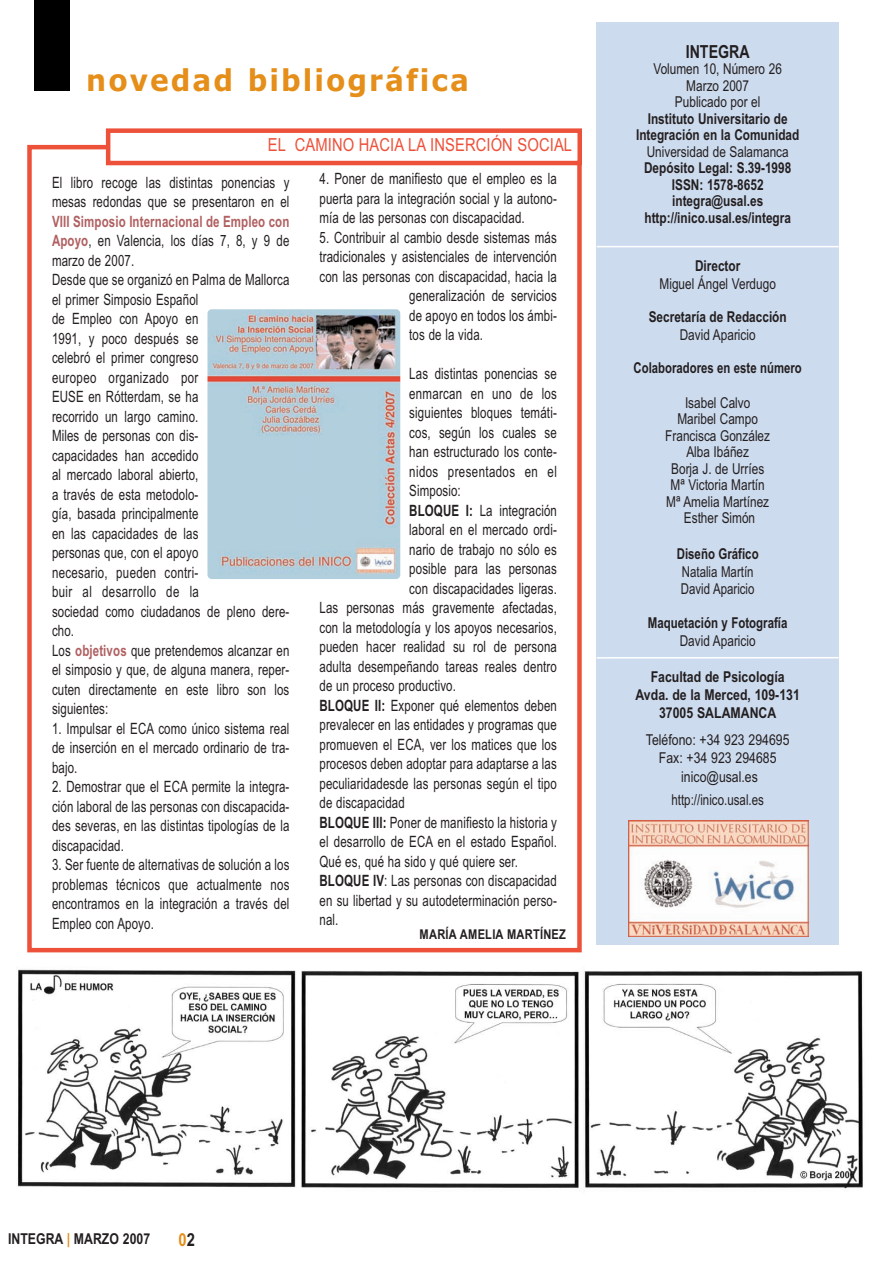
<style>
.page{position:relative;width:893px;height:1263px;background:#fff}
.page>*{position:absolute;margin:0;border:0;box-sizing:border-box;transform-origin:0 0}
.t1{font:700 30px "Verdana";letter-spacing:.07em;color:#e58e19;scale:.94 1}
.t2{font:18px "Arial Narrow";letter-spacing:.005em;color:#ed513a}
.t3{font:700 18px "Arial Narrow";color:#231f20;scale:.96 1}
.t4{font:700 18px "Arial Narrow";color:#e58e19}
.t5{font:15.6px/19.5px "Arial Narrow";letter-spacing:.01em;color:#231f20;text-align:justify;scale:.9 1}
.t6{font:15px/16.5px "Arial Narrow";color:#231f20;text-align:center;scale:.96 1}
.t7{font:700 15px/16.5px "Arial Narrow";color:#231f20;text-align:center;scale:.96 1}
.t8{font:700 15px/18px "Arial Narrow";color:#231f20;text-align:center}
.t9{font:15px/18px "Arial Narrow";color:#231f20;text-align:center}
.t10{font:700 15px "Arial Narrow";color:#231f20;scale:.93 1}
.t11{font:15px/16.5px "Arial Narrow";color:#231f20;scale:.93 1}
.t12{font:700 15px "Arial Narrow";color:#231f20;scale:.92 1}
.t13{font:700 13.5px "Arial Narrow";letter-spacing:.02em;color:#231f20}
.s1{font-weight:700;color:#b06061}
.s2{font-weight:700}
.s3{color:#e58e19}
.s4{color:#231f20}
</style>
<div class="page">
<div style="left:597px;top:22px;width:242px;height:923px;background:#cddbee"></div>
<div style="left:27px;top:145px;width:555px;height:807px;border:4px solid #ed513a"></div>
<img style="left:628px;top:820px;width:180px;height:116px">
<img style="left:17px;top:969px;width:846px;height:220px">
<hr style="left:892px;top:0;width:1px;height:1263px;background:#b9debe">
<img style="left:207px;top:309px;width:193px;height:270px;border-radius:4px">
<div style="left:34px;top:0;width:36px;height:91px;background:#000"></div>
<div style="left:108px;top:131px;width:472px;height:32px;background:#fff"></div>
<div style="left:106px;top:128px;width:476px;height:37px;border:4px solid #ed513a"></div>
<hr style="left:597px;top:246px;width:242px;height:1px;background:#fff">
<hr style="left:597px;top:657px;width:242px;height:2px;background:#fff">
<h1 class="t1" style="left:86px;top:68px;width:409px">novedad bibliográfica</h1>
<p class="t2" style="left:268px;top:139px;width:306px">EL CAMINO HACIA LA INSERCIÓN SOCIAL</p>
<p class="t5" style="left:52px;top:174px;width:265px">El libro recoge las distintas ponencias y mesas redondas que se presentaron en el</p>
<p class="t5" style="left:52px;top:213px;width:265px;text-align:left"><span class="s1">VIII Simposio Internacional de Empleo con<br>Apoyo</span>, en Valencia, los días 7, 8, y 9 de marzo de 2007.<br>Desde que se organizó en Palma de Mallorca el primer Simposio Español<br>de Empleo con Apoyo en<br>1991, y poco después se<br>celebró el primer congreso<br>europeo organizado por<br>EUSE en Rótterdam, se ha<br>recorrido un largo camino.<br>Miles de personas con dis-<br>capacidades han accedido<br>al mercado laboral abierto,<br>a través de esta metodolo-<br>gía, basada principalmente<br>en las capacidades de las<br>personas que, con el apoyo<br>necesario, pueden contri-<br>buir al desarrollo de la<br>sociedad como ciudadanos de pleno dere&shy;cho.<br>Los <span class="s1">objetivos</span> que pretendemos alcanzar en el simposio y que, de alguna manera, reper&shy;cuten directamente en este libro son los siguientes:</p>
<p class="t5" style="left:52px;top:720px;width:265px">1. Impulsar el ECA como único sistema real de inserción en el mercado ordinario de tra&shy;bajo.</p>
<p class="t5" style="left:52px;top:779px;width:265px">2. Demostrar que el ECA permite la integra&shy;ción laboral de las personas con discapacida&shy;des severas, en las distintas tipologías de la discapacidad.</p>
<p class="t5" style="left:52px;top:857px;width:265px">3. Ser fuente de alternativas de solución a los problemas técnicos que actualmente nos encontramos en la integración a través del Empleo con Apoyo.</p>
<p class="t5" style="left:319px;top:170px;width:265px">4. Poner de manifiesto que el empleo es la puerta para la integración social y la autono&shy;mía de las personas con discapacidad.</p>
<p class="t5" style="left:319px;top:229px;width:265px">5. Contribuir al cambio desde sistemas más</p>
<p class="t5" style="left:319px;top:248px;width:265px">tradicionales y asistenciales de intervención</p>
<p class="t5" style="left:319px;top:268px;width:265px">con las personas con discapacidad, hacia la</p>
<p class="t5" style="left:409px;top:287px;width:166px">generalización de servicios</p>
<p class="t5" style="left:409px;top:307px;width:166px">de apoyo en todos los ámbi-</p>
<p class="t5" style="left:409px;top:326px;width:83px">tos de la vida.</p>
<p class="t5" style="left:409px;top:365px;width:166px">Las distintas ponencias se</p>
<p class="t5" style="left:409px;top:385px;width:166px">enmarcan en uno de los</p>
<p class="t5" style="left:409px;top:404px;width:166px">siguientes bloques temáti-</p>
<p class="t5" style="left:409px;top:424px;width:166px">cos, según los cuales se</p>
<p class="t5" style="left:409px;top:443px;width:166px">han estructurado los conte-</p>
<p class="t5" style="left:409px;top:463px;width:166px">nidos presentados en el</p>
<p class="t5" style="left:409px;top:482px;width:59px">Simposio:</p>
<p class="t5" style="left:409px;top:502px;width:166px"><span class="s2">BLOQUE I:</span> La integración</p>
<p class="t5" style="left:409px;top:521px;width:166px">laboral en el mercado ordi-</p>
<p class="t5" style="left:409px;top:541px;width:166px">nario de trabajo no sólo es</p>
<p class="t5" style="left:409px;top:560px;width:166px">posible para las personas</p>
<p class="t5" style="left:409px;top:580px;width:166px">con discapacidades ligeras.</p>
<p class="t5" style="left:319px;top:599px;width:265px">Las personas más gravemente afectadas,</p>
<p class="t5" style="left:319px;top:619px;width:265px">con la metodología y los apoyos necesarios,</p>
<p class="t5" style="left:319px;top:638px;width:265px">pueden hacer realidad su rol de persona</p>
<p class="t5" style="left:319px;top:658px;width:265px">adulta desempeñando tareas reales dentro</p>
<p class="t5" style="left:319px;top:677px;width:153px">de un proceso productivo.</p>
<p class="t5" style="left:319px;top:697px;width:265px"><span class="s2">BLOQUE II:</span> Exponer qué elementos deben</p>
<p class="t5" style="left:319px;top:716px;width:265px">prevalecer en las entidades y programas que</p>
<p class="t5" style="left:319px;top:736px;width:265px">promueven el ECA, ver los matices que los</p>
<p class="t5" style="left:319px;top:755px;width:265px">procesos deben adoptar para adaptarse a las</p>
<p class="t5" style="left:319px;top:775px;width:265px">peculiaridadesde las personas según el tipo</p>
<p class="t5" style="left:319px;top:794px;width:96px">de discapacidad</p>
<p class="t5" style="left:319px;top:814px;width:265px"><span class="s2">BLOQUE III:</span> Poner de manifiesto la historia y</p>
<p class="t5" style="left:319px;top:833px;width:265px">el desarrollo de ECA en el estado Español.</p>
<p class="t5" style="left:319px;top:853px;width:222px">Qué es, qué ha sido y qué quiere ser.</p>
<p class="t5" style="left:319px;top:872px;width:265px"><span class="s2">BLOQUE IV</span>: Las personas con discapacidad</p>
<p class="t5" style="left:319px;top:892px;width:265px">en su libertad y su autodeterminación perso-</p>
<p class="t5" style="left:319px;top:911px;width:23px">nal.</p>
<p class="t13" style="left:420px;top:930px;width:148px">MARÍA AMELIA MARTÍNEZ</p>
<p class="t3" style="left:686px;top:45px;width:68px">INTEGRA</p>
<p class="t6" style="left:653px;top:62px;width:135px">Volumen 10, Número 26<br>Marzo 2007<br>Publicado por el</p>
<p class="t7" style="left:636px;top:112px;width:172px">Instituto Universitario de<br>Integración en la Comunidad</p>
<p class="t6" style="left:647px;top:145px;width:149px">Universidad de Salamanca</p>
<p class="t7" style="left:644px;top:161px;width:155px">Depósito Legal: S.39-1998<br>ISSN: 1578-8652 integra@usal.es http://inico.usal.es/integra</p>
<p class="t7" style="left:695px;top:259px;width:49px">Director</p>
<p class="t6" style="left:659px;top:277px;width:123px">Miguel Ángel Verdugo</p>
<p class="t7" style="left:649px;top:310px;width:145px">Secretaría de Redacción</p>
<p class="t6" style="left:680px;top:328px;width:81px">David Aparicio</p>
<p class="t12" style="left:634px;top:362px;width:184px">Colaboradores en este número</p>
<p class="t6" style="left:665px;top:395px;width:111px">Isabel Calvo<br>Maribel Campo<br>Francisca González<br>Alba Ibáñez<br>Borja J. de Urríes<br>Mª Victoria Martín<br>Mª Amelia Martínez<br>Esther Simón</p>
<p class="t10" style="left:677px;top:548px;width:90px">Diseño Gráfico</p>
<p class="t11" style="left:681px;top:565px;width:81px">Natalia Martín<br>David Aparicio</p>
<p class="t10" style="left:648px;top:617px;width:152px">Maquetación y Fotografía</p>
<p class="t6" style="left:680px;top:634px;width:81px">David Aparicio</p>
<p class="t8" style="left:635px;top:669px;width:166px">Facultad de Psicología<br>Avda. de la Merced, 109-131<br>37005 SALAMANCA</p>
<p class="t9" style="left:646px;top:732px;width:145px">Teléfono: +34 923 294695<br>Fax: +34 923 294685</p>
<p class="t9" style="left:671px;top:767px;width:94px;line-height:22.5px">inico@usal.es http://inico.usal.es</p>
<p class="t8" style="left:8px;top:1231px;width:144px">INTEGRA <span class="s3">|</span> MARZO 2007</p>
<p class="t4" style="left:179px;top:1233px;width:18px">0<span class="s4">2</span></p>
</div>
